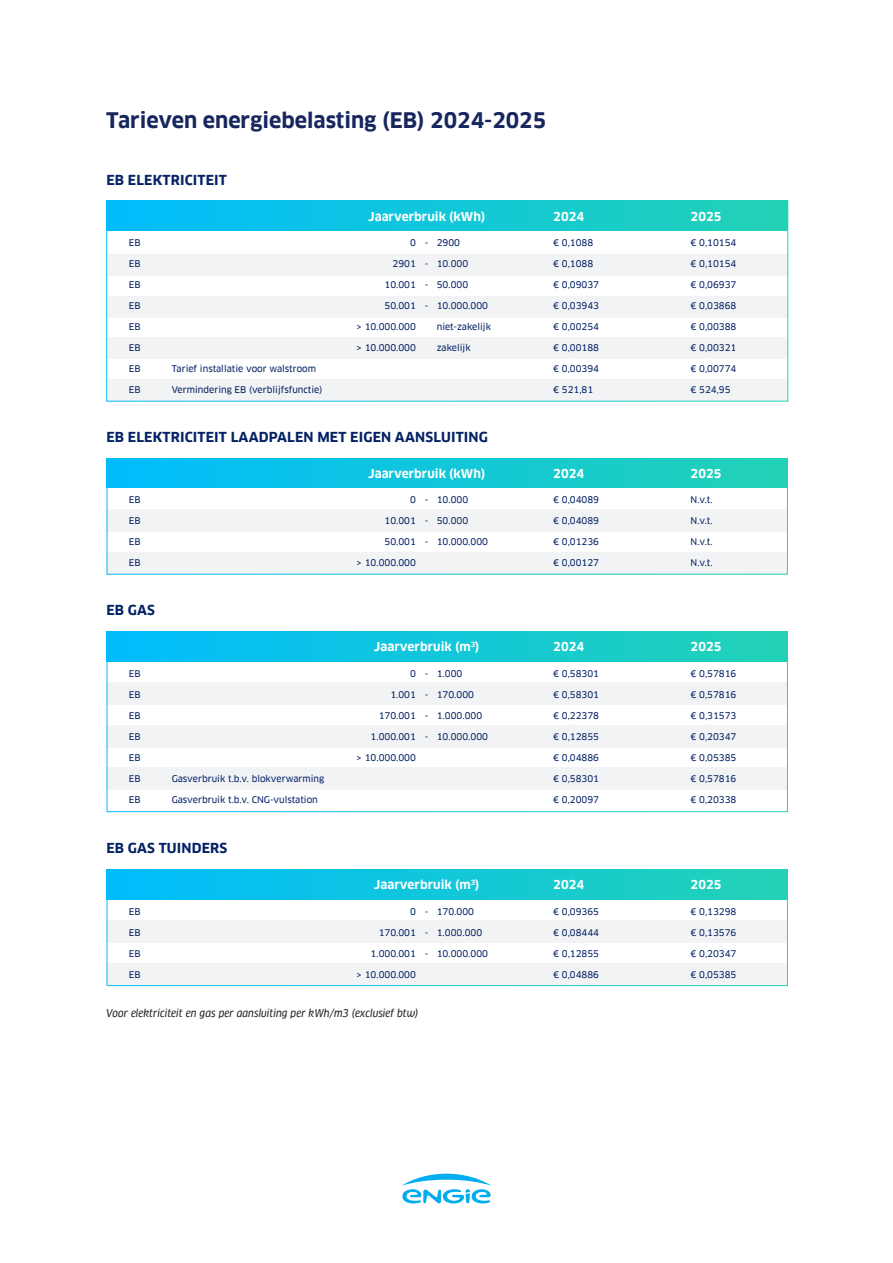
<style>
.page{position:relative;width:893px;height:1263px;background:#fff}
.page>*{position:absolute;margin:0;border:0;box-sizing:border-box;transform-origin:0 0}
.t1{font:700 21px "Clan Pro";color:#17265e}
.t2{font:700 13.5px "Clan Pro";letter-spacing:.01em;color:#052265}
.t3{font:700 12px "Clan Pro";color:#fff}
.t4{font:italic 10.5px "Clan Pro Narr News";color:#231f20}
.t5{font:9px "Clan Pro News";color:#052265}
</style>
<div class="page">
<div style="left:106px;top:682px;width:681px;height:23px;background:#f2f3f4"></div>
<div style="left:106px;top:920px;width:681px;height:23px;background:#f2f3f4"></div>
<div style="left:106px;top:509px;width:681px;height:22px;background:#f2f3f4"></div>
<div style="left:106px;top:767px;width:681px;height:22px;background:#f2f3f4"></div>
<div style="left:106px;top:726px;width:681px;height:22px;background:#f2f3f4"></div>
<div style="left:106px;top:964px;width:681px;height:22px;background:#f2f3f4"></div>
<div style="left:106px;top:552px;width:681px;height:23px;background:#f2f3f4"></div>
<div style="left:107px;top:869px;width:681px;height:117px;border:1px solid #fff"></div>
<div style="left:107px;top:458px;width:681px;height:30px;background:linear-gradient(to right,#00bcfd,#23d2b6)"></div>
<div style="left:107px;top:632px;width:681px;height:29px;background:linear-gradient(to right,#00bcfd,#23d2b6)"></div>
<div style="left:107px;top:869px;width:681px;height:30px;background:linear-gradient(to right,#00bcfd,#23d2b6)"></div>
<svg style="left:106px;top:200px;width:682px;height:202px"></svg>
<svg style="left:402px;top:1174px;width:89px;height:30px"></svg>
<div style="left:106px;top:201px;width:682px;height:29px;background:linear-gradient(to right,#00bcfd,#23d2b6)"></div>
<p class="t1" style="left:106px;top:108px;width:441px">Tarieven energiebelasting (EB) 2024-2025</p>
<p class="t2" style="left:106px;top:172px;width:122px">EB ELEKTRICITEIT</p>
<p class="t5" style="left:129px;top:237px;width:13px">EB</p>
<p class="t5" style="left:129px;top:258px;width:13px">EB</p>
<p class="t5" style="left:129px;top:279px;width:13px">EB</p>
<p class="t5" style="left:129px;top:300px;width:13px">EB</p>
<p class="t5" style="left:129px;top:321px;width:13px">EB</p>
<p class="t5" style="left:129px;top:342px;width:13px">EB</p>
<p class="t5" style="left:129px;top:363px;width:13px">EB</p>
<p class="t5" style="left:129px;top:384px;width:13px">EB</p>
<p class="t5" style="left:172px;top:363px;width:146px">Tarief installatie voor walstroom</p>
<p class="t5" style="left:172px;top:384px;width:152px">Vermindering EB (verblijfsfunctie)</p>
<p class="t3" style="left:368px;top:209px;width:119px">Jaarverbruik (kWh)</p>
<p class="t3" style="left:553px;top:209px;width:32px">2024</p>
<p class="t3" style="left:691px;top:209px;width:32px">2025</p>
<p class="t5" style="left:410px;top:237px;width:7px">0</p>
<p class="t5" style="left:393px;top:258px;width:25px">2901</p>
<p class="t5" style="left:384px;top:279px;width:33px">10.001</p>
<p class="t5" style="left:384px;top:300px;width:33px">50.001</p>
<p class="t5" style="left:357px;top:321px;width:61px">&gt; 10.000.000</p>
<p class="t5" style="left:357px;top:342px;width:61px">&gt; 10.000.000</p>
<p class="t5" style="left:425px;top:237px;width:5px">-</p>
<p class="t5" style="left:425px;top:258px;width:5px">-</p>
<p class="t5" style="left:425px;top:279px;width:5px">-</p>
<p class="t5" style="left:425px;top:300px;width:5px">-</p>
<p class="t5" style="left:437px;top:237px;width:25px">2900</p>
<p class="t5" style="left:437px;top:258px;width:33px">10.000</p>
<p class="t5" style="left:437px;top:279px;width:33px">50.000</p>
<p class="t5" style="left:437px;top:300px;width:53px">10.000.000</p>
<p class="t5" style="left:437px;top:321px;width:56px">niet-zakelijk</p>
<p class="t5" style="left:437px;top:342px;width:35px">zakelijk</p>
<p class="t5" style="left:553px;top:237px;width:41px">€ 0,1088</p>
<p class="t5" style="left:553px;top:258px;width:41px">€ 0,1088</p>
<p class="t5" style="left:553px;top:279px;width:47px">€ 0,09037</p>
<p class="t5" style="left:553px;top:300px;width:47px">€ 0,03943</p>
<p class="t5" style="left:553px;top:321px;width:47px">€ 0,00254</p>
<p class="t5" style="left:553px;top:342px;width:47px">€ 0,00188</p>
<p class="t5" style="left:553px;top:363px;width:47px">€ 0,00394</p>
<p class="t5" style="left:553px;top:384px;width:41px">€ 521,81</p>
<p class="t5" style="left:691px;top:237px;width:47px">€ 0,10154</p>
<p class="t5" style="left:691px;top:258px;width:47px">€ 0,10154</p>
<p class="t5" style="left:691px;top:279px;width:47px">€ 0,06937</p>
<p class="t5" style="left:691px;top:300px;width:47px">€ 0,03868</p>
<p class="t5" style="left:691px;top:321px;width:47px">€ 0,00388</p>
<p class="t5" style="left:691px;top:342px;width:47px">€ 0,00321</p>
<p class="t5" style="left:691px;top:363px;width:47px">€ 0,00774</p>
<p class="t5" style="left:691px;top:384px;width:41px">€ 524,95</p>
<p class="t2" style="left:106px;top:429px;width:383px">EB ELEKTRICITEIT LAADPALEN MET EIGEN AANSLUITING</p>
<p class="t5" style="left:129px;top:495px;width:13px">EB</p>
<p class="t5" style="left:129px;top:516px;width:13px">EB</p>
<p class="t5" style="left:129px;top:537px;width:13px">EB</p>
<p class="t5" style="left:129px;top:558px;width:13px">EB</p>
<p class="t2" style="left:106px;top:602px;width:50px">EB GAS</p>
<p class="t5" style="left:129px;top:668px;width:13px">EB</p>
<p class="t5" style="left:129px;top:689px;width:13px">EB</p>
<p class="t5" style="left:129px;top:710px;width:13px">EB</p>
<p class="t5" style="left:129px;top:731px;width:13px">EB</p>
<p class="t5" style="left:129px;top:752px;width:13px">EB</p>
<p class="t5" style="left:129px;top:773px;width:13px">EB</p>
<p class="t5" style="left:129px;top:794px;width:13px">EB</p>
<p class="t5" style="left:172px;top:773px;width:154px">Gasverbruik t.b.v. blokverwarming</p>
<p class="t5" style="left:172px;top:794px;width:148px">Gasverbruik t.b.v. CNG-vulstation</p>
<p class="t2" style="left:106px;top:840px;width:123px">EB GAS TUINDERS</p>
<p class="t5" style="left:129px;top:906px;width:13px">EB</p>
<p class="t5" style="left:129px;top:927px;width:13px">EB</p>
<p class="t5" style="left:129px;top:948px;width:13px">EB</p>
<p class="t5" style="left:129px;top:969px;width:13px">EB</p>
<p class="t3" style="left:368px;top:466px;width:119px">Jaarverbruik (kWh)</p>
<p class="t3" style="left:553px;top:466px;width:32px">2024</p>
<p class="t3" style="left:691px;top:466px;width:32px">2025</p>
<p class="t5" style="left:410px;top:495px;width:7px">0</p>
<p class="t5" style="left:384px;top:516px;width:33px">10.001</p>
<p class="t5" style="left:384px;top:537px;width:33px">50.001</p>
<p class="t5" style="left:357px;top:558px;width:61px">&gt; 10.000.000</p>
<p class="t5" style="left:425px;top:495px;width:5px">-</p>
<p class="t5" style="left:425px;top:516px;width:5px">-</p>
<p class="t5" style="left:425px;top:537px;width:5px">-</p>
<p class="t5" style="left:437px;top:495px;width:33px">10.000</p>
<p class="t5" style="left:437px;top:516px;width:33px">50.000</p>
<p class="t5" style="left:437px;top:537px;width:53px">10.000.000</p>
<p class="t5" style="left:553px;top:495px;width:47px">€ 0,04089</p>
<p class="t5" style="left:553px;top:516px;width:47px">€ 0,04089</p>
<p class="t5" style="left:553px;top:537px;width:47px">€ 0,01236</p>
<p class="t5" style="left:553px;top:558px;width:47px">€ 0,00127</p>
<p class="t5" style="left:691px;top:495px;width:24px">N.v.t.</p>
<p class="t5" style="left:691px;top:516px;width:24px">N.v.t.</p>
<p class="t5" style="left:691px;top:537px;width:24px">N.v.t.</p>
<p class="t5" style="left:691px;top:558px;width:24px">N.v.t.</p>
<p class="t3" style="left:374px;top:640px;width:107px">Jaarverbruik (m<sup>3</sup>)</p>
<p class="t3" style="left:553px;top:640px;width:32px">2024</p>
<p class="t3" style="left:691px;top:640px;width:32px">2025</p>
<p class="t5" style="left:410px;top:668px;width:7px">0</p>
<p class="t5" style="left:390px;top:689px;width:27px">1.001</p>
<p class="t5" style="left:379px;top:710px;width:39px">170.001</p>
<p class="t5" style="left:371px;top:731px;width:47px">1.000.001</p>
<p class="t5" style="left:357px;top:752px;width:61px">&gt; 10.000.000</p>
<p class="t5" style="left:425px;top:668px;width:5px">-</p>
<p class="t5" style="left:425px;top:689px;width:5px">-</p>
<p class="t5" style="left:425px;top:710px;width:5px">-</p>
<p class="t5" style="left:425px;top:731px;width:5px">-</p>
<p class="t5" style="left:437px;top:668px;width:27px">1.000</p>
<p class="t5" style="left:437px;top:689px;width:39px">170.000</p>
<p class="t5" style="left:437px;top:710px;width:47px">1.000.000</p>
<p class="t5" style="left:437px;top:731px;width:53px">10.000.000</p>
<p class="t5" style="left:553px;top:668px;width:47px">€ 0,58301</p>
<p class="t5" style="left:553px;top:689px;width:47px">€ 0,58301</p>
<p class="t5" style="left:553px;top:710px;width:47px">€ 0,22378</p>
<p class="t5" style="left:553px;top:731px;width:47px">€ 0,12855</p>
<p class="t5" style="left:553px;top:752px;width:47px">€ 0,04886</p>
<p class="t5" style="left:553px;top:773px;width:47px">€ 0,58301</p>
<p class="t5" style="left:553px;top:794px;width:47px">€ 0,20097</p>
<p class="t5" style="left:691px;top:668px;width:47px">€ 0,57816</p>
<p class="t5" style="left:691px;top:689px;width:47px">€ 0,57816</p>
<p class="t5" style="left:691px;top:710px;width:47px">€ 0,31573</p>
<p class="t5" style="left:691px;top:731px;width:47px">€ 0,20347</p>
<p class="t5" style="left:691px;top:752px;width:47px">€ 0,05385</p>
<p class="t5" style="left:691px;top:773px;width:47px">€ 0,57816</p>
<p class="t5" style="left:691px;top:794px;width:47px">€ 0,20338</p>
<p class="t3" style="left:374px;top:878px;width:107px">Jaarverbruik (m<sup>3</sup>)</p>
<p class="t3" style="left:553px;top:878px;width:32px">2024</p>
<p class="t3" style="left:691px;top:878px;width:32px">2025</p>
<p class="t5" style="left:410px;top:906px;width:7px">0</p>
<p class="t5" style="left:379px;top:927px;width:39px">170.001</p>
<p class="t5" style="left:371px;top:948px;width:47px">1.000.001</p>
<p class="t5" style="left:357px;top:969px;width:61px">&gt; 10.000.000</p>
<p class="t5" style="left:425px;top:906px;width:5px">-</p>
<p class="t5" style="left:425px;top:927px;width:5px">-</p>
<p class="t5" style="left:425px;top:948px;width:5px">-</p>
<p class="t5" style="left:437px;top:906px;width:39px">170.000</p>
<p class="t5" style="left:437px;top:927px;width:47px">1.000.000</p>
<p class="t5" style="left:437px;top:948px;width:53px">10.000.000</p>
<p class="t5" style="left:553px;top:906px;width:47px">€ 0,09365</p>
<p class="t5" style="left:553px;top:927px;width:47px">€ 0,08444</p>
<p class="t5" style="left:553px;top:948px;width:47px">€ 0,12855</p>
<p class="t5" style="left:553px;top:969px;width:47px">€ 0,04886</p>
<p class="t5" style="left:691px;top:906px;width:47px">€ 0,13298</p>
<p class="t5" style="left:691px;top:927px;width:47px">€ 0,13576</p>
<p class="t5" style="left:691px;top:948px;width:47px">€ 0,20347</p>
<p class="t5" style="left:691px;top:969px;width:47px">€ 0,05385</p>
<p class="t4" style="left:106px;top:1007px;width:314px">Voor elektriciteit en gas per aansluiting per kWh/m3 (exclusief btw)</p>
</div>
